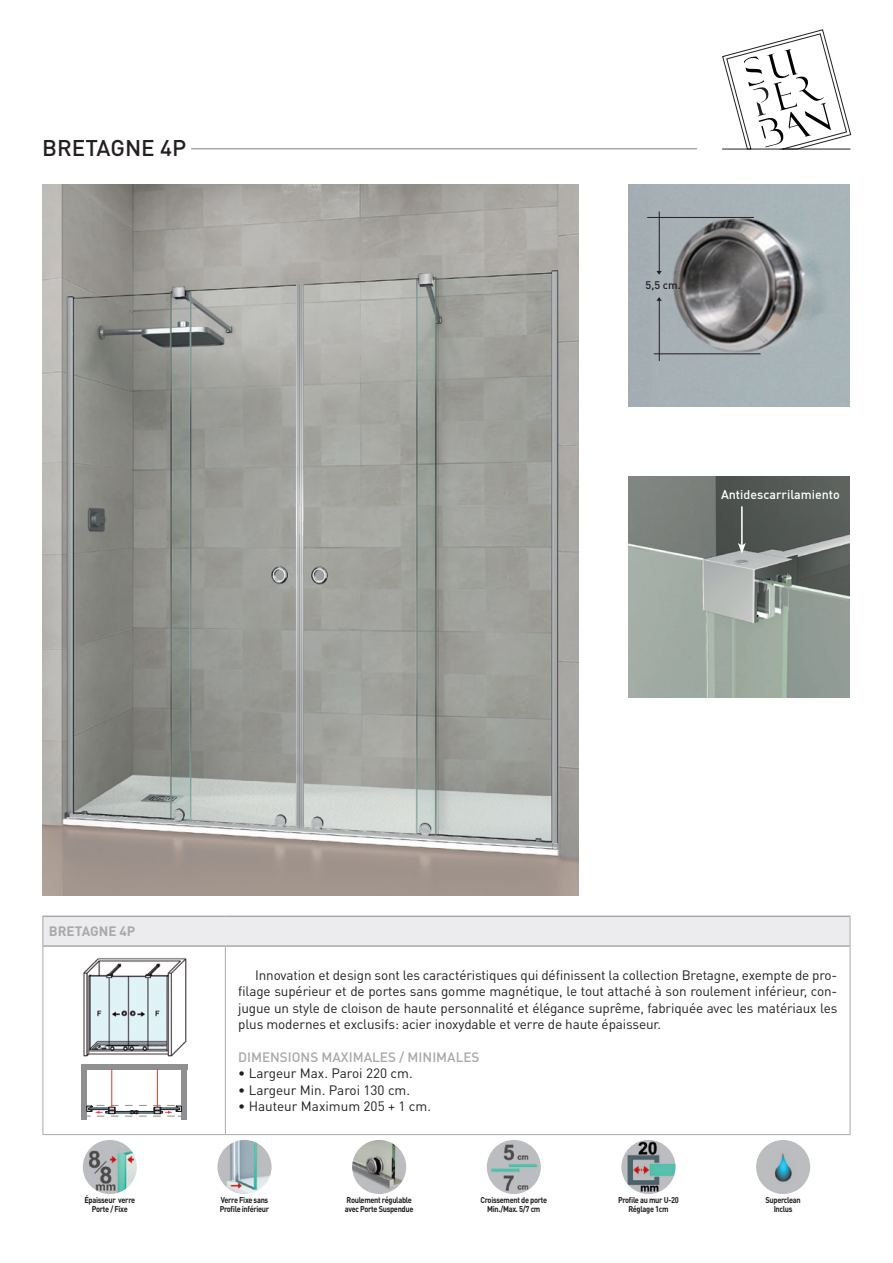
<style>
.page{position:relative;width:893px;height:1263px;background:#fff}
.page>*{position:absolute;margin:0;border:0;box-sizing:border-box;transform-origin:0 0}
.t1{font:500 22.5px "DIN Pro";color:#231f20}
.t2{font:13.5px/16.5px "DIN Pro";letter-spacing:-.01em;color:#231f20;text-align:justify}
.t3{font:500 13.5px "DIN Pro";color:#a8a9ad}
.t4{font:700 13.5px "DIN Pro";color:#a8a9ad}
.t5{font:500 12.45px "DIN";color:#fff}
.t6{font:500 10.95px "DIN Pro";color:#231f20}
.t7{font:700 8.4px/9px "DIN Pro";letter-spacing:-.04em;color:#231f20;text-align:center;scale:.89 1}
</style>
<div class="page">
<hr style="left:192px;top:148px;width:505px;height:1px;background:#a8a9ad">
<div style="left:43px;top:916px;width:807px;height:30px;background:#ececee"></div>
<svg style="left:43px;top:917px;width:1px;height:28px"></svg>
<hr style="left:43px;top:915px;width:182px;height:2px;background:#a8a9ad">
<hr style="left:225px;top:915px;width:625px;height:2px;background:#a8a9ad">
<svg style="left:850px;top:917px;width:1px;height:29px"></svg>
<hr style="left:43px;top:946px;width:1px;height:188px;background:#a8a9ad">
<hr style="left:43px;top:945px;width:182px;height:2px;background:#a8a9ad">
<hr style="left:43px;top:1134px;width:182px;height:1px;background:#a8a9ad">
<hr style="left:225px;top:947px;width:1px;height:187px;background:#a8a9ad">
<hr style="left:225px;top:945px;width:625px;height:2px;background:#a8a9ad">
<hr style="left:850px;top:946px;width:1px;height:188px;background:#a8a9ad">
<hr style="left:225px;top:1134px;width:625px;height:1px;background:#a8a9ad">
<img style="left:83px;top:958px;width:104px;height:99px">
<div style="left:81px;top:1064px;width:106px;height:6px;background:#8e9091"></div>
<div style="left:81px;top:1070px;width:6px;height:50px;background:#8e9091"></div>
<div style="left:182px;top:1070px;width:5px;height:50px;background:#8e9091"></div>
<hr style="left:111px;top:1070px;width:1px;height:37px;background:#ee302e">
<svg style="left:86px;top:1105px;width:96px;height:12px"></svg>
<hr style="left:157px;top:1070px;width:1px;height:37px;background:#ee302e">
<svg style="left:722px;top:29px;width:130px;height:121px"></svg>
<hr style="left:722px;top:149px;width:128px;height:1px;background:#231f20">
<img style="left:43px;top:185px;width:535px;height:710px">
<img style="left:629px;top:185px;width:221px;height:221px">
<hr style="left:659px;top:211px;width:1px;height:61px;background:#231f20">
<hr style="left:659px;top:299px;width:1px;height:62px;background:#231f20">
<svg style="left:656px;top:297px;width:6px;height:4px"></svg>
<svg style="left:656px;top:271px;width:6px;height:4px"></svg>
<hr style="left:647px;top:217px;width:107px;height:1px;background:#231f20">
<hr style="left:654px;top:353px;width:107px;height:1px;background:#231f20">
<img style="left:629px;top:477px;width:221px;height:221px">
<hr style="left:741px;top:506px;width:2px;height:39px;background:#fff">
<svg style="left:738px;top:543px;width:8px;height:11px"></svg>
<img style="left:83px;top:1140px;width:54px;height:54px;border-radius:27px">
<img style="left:217px;top:1140px;width:55px;height:54px;border-radius:27px">
<img style="left:352px;top:1140px;width:54px;height:54px;border-radius:27px">
<img style="left:487px;top:1140px;width:54px;height:54px;border-radius:27px">
<img style="left:621px;top:1140px;width:54px;height:54px;border-radius:27px">
<img style="left:756px;top:1140px;width:54px;height:54px;border-radius:27px">
<h1 class="t1" style="left:42px;top:133px;width:146px">BRETAGNE 4P</h1>
<p class="t6" style="left:646px;top:278px;width:37px">5,5 cm.</p>
<p class="t5" style="left:721px;top:486px;width:120px">Antidescarrilamiento</p>
<p class="t4" style="left:49px;top:922px;width:88px">BRETAGNE 4P</p>
<p class="t2" style="left:238px;top:966px;width:601px;text-indent:17px">Innovation et design sont les caractéristiques qui définissent la collection Bretagne, exempte de pro&shy;filage supérieur et de portes sans gomme magnétique, le tout attaché à son roulement inférieur, con&shy;jugue un style de cloison de haute personnalité et élégance suprême, fabriquée avec les matériaux les plus modernes et exclusifs: acier inoxydable et verre de haute épaisseur.</p>
<p class="t3" style="left:238px;top:1048px;width:243px">DIMENSIONS MAXIMALES / MINIMALES</p>
<p class="t2" style="left:238px;top:1065px;width:176px">• Largeur Max. Paroi 220 cm.</p>
<p class="t2" style="left:238px;top:1081px;width:174px">• Largeur Min. Paroi 130 cm.</p>
<p class="t2" style="left:238px;top:1098px;width:194px">• Hauteur Maximum 205 + 1 cm.</p>
<p class="t7" style="left:84px;top:1195px;width:58px">Épaisseur verre<br>Porte / Fixe</p>
<p class="t7" style="left:220px;top:1195px;width:57px;text-align:left">Verre Fixe sans<br>Profile inférieur</p>
<p class="t7" style="left:345px;top:1195px;width:79px;text-align:left">Roulement régulable avec Porte Suspendue</p>
<p class="t7" style="left:480px;top:1195px;width:76px">Croissement de porte<br>Min./Max. 5/7 cm</p>
<p class="t7" style="left:618px;top:1195px;width:70px">Profile au mur U-20<br>Réglage 1cm</p>
<p class="t7" style="left:765px;top:1195px;width:41px">Superclean<br>Inclus</p>
</div>
